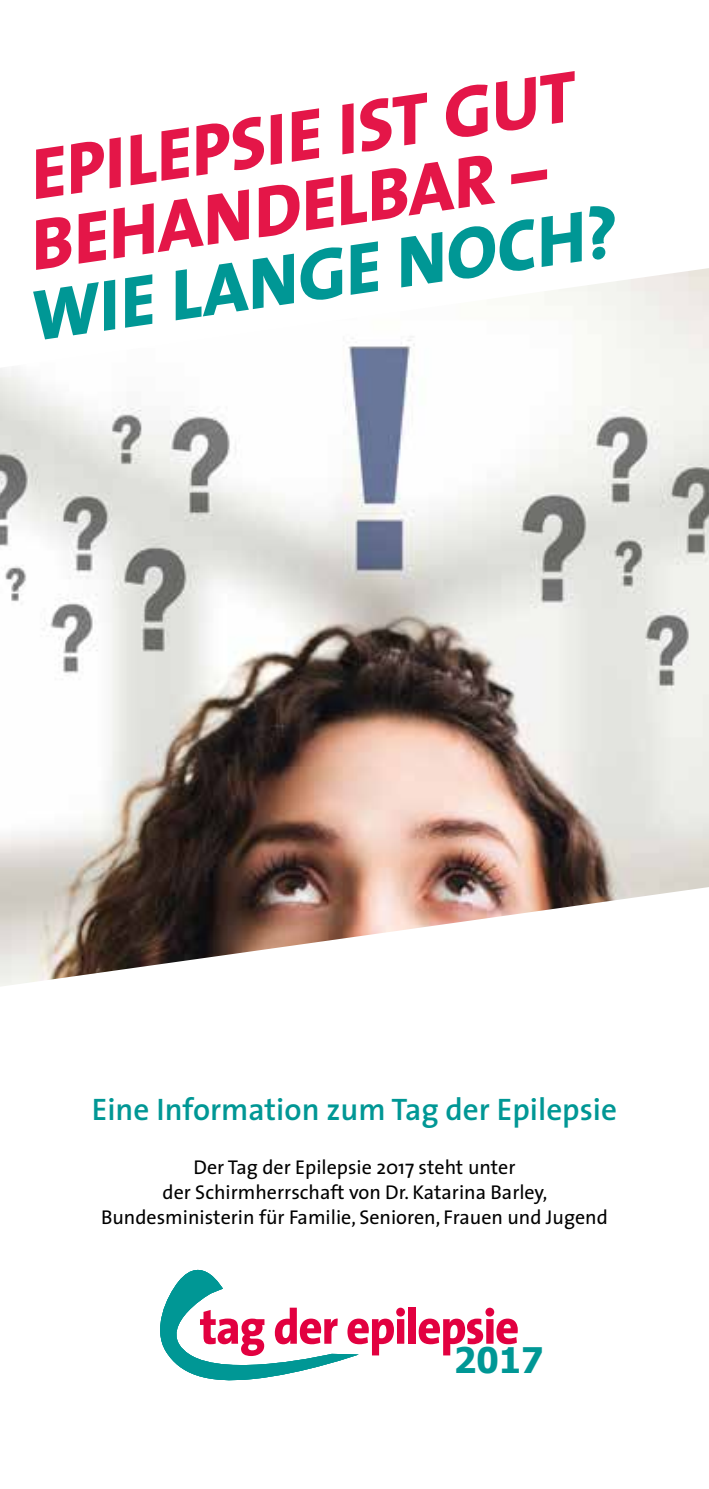
<style>
.page{position:relative;width:709px;height:1489px;background:#fff}
.page>*{position:absolute;margin:0;border:0;box-sizing:border-box;transform-origin:0 0}
.t1{font:italic 800 72.5px/70px "The Sans";color:#e41648}
.t2{font:italic 800 72.5px "The Sans";color:#009795}
.t3{font:700 35.25px "Tahoma";color:#009795}
.t4{font:600 31.25px "The Sans";color:#009795}
.t5{font:20px/25px "The Sans";color:#000;text-align:center}
</style>
<div class="page">
<img style="left:0;top:268px;width:709px;height:718px">
<svg style="left:160px;top:1269px;width:245px;height:112px"></svg>
<div style="left:408px;top:1307px;width:7px;height:36px;background:#e20040"></div>
<svg style="left:418px;top:1307px;width:100px;height:48px"></svg>
<h1 class="t1" style="left:13px;top:139px;width:561px;rotate:-8deg">EPILEPSIE IST GUT<br>BEHANDELBAR –</h1>
<h1 class="t2" style="left:20px;top:255px;width:593px;rotate:-8deg">WIE LANGE NOCH?</h1>
<h3 class="t4" style="left:92px;top:1083px;width:527px">Eine Information zum Tag der Epilepsie</h3>
<p class="t5" style="left:101px;top:1154px;width:508px">Der Tag der Epilepsie 2017 steht unter<br>der Schirmherrschaft von Dr. Katarina Barley,<br>Bundesministerin für Familie, Senioren, Frauen und Jugend</p>
<h2 class="t3" style="left:454px;top:1335px;width:91px">2017</h2>
</div>
